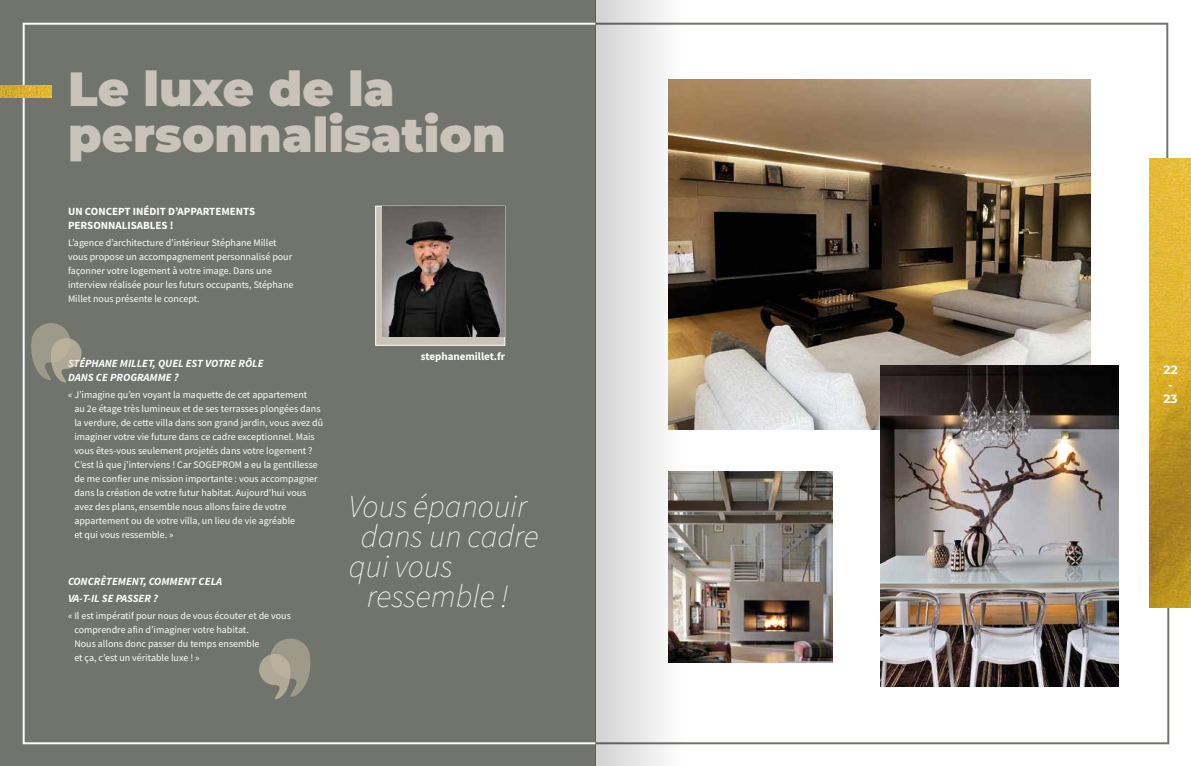
<style>
.page{position:relative;width:1191px;height:766px;background:#fff}
.page>*{position:absolute;margin:0;border:0;box-sizing:border-box;transform-origin:0 0}
.t1{font:900 48px/46px "Montserrat";color:#c9c3b9}
.t2{font:italic 200 32px "Source Sans Pro";color:#fff}
.t3{font:700 12px/14.4px "Montserrat";color:#fff;text-align:center}
.t4{font:italic 700 11px/14px "Source Sans Pro";color:#fff}
.t5{font:700 11px/14px "Source Sans Pro";color:#fff}
.t6{font:10px/14px "Source Sans Pro";color:#fff}
</style>
<div class="page">
<div style="left:0;top:0;width:595px;height:765px;background:#71746c"></div>
<div style="left:375px;top:206px;width:130px;height:140px;background:#c9c3b9;border:1px solid #fff"></div>
<img style="left:382px;top:207px;width:122px;height:130px">
<svg style="left:31px;top:323px;width:51px;height:59px"></svg>
<svg style="left:259px;top:638px;width:52px;height:61px"></svg>
<img style="left:880px;top:512px;width:238px;height:93px">
<img style="left:683px;top:512px;width:149px;height:93px">
<img style="left:593px;top:22px;width:576px;height:490px">
<img style="left:593px;top:605px;width:577px;height:140px">
<img style="left:0;top:86px;width:51px;height:11px">
<img style="left:1149px;top:159px;width:42px;height:448px">
<svg style="left:595px;top:0;width:88px;height:765px;fill:#e2e2e2"></svg>
<h1 class="t1" style="left:68px;top:63px;width:439px">Le luxe de la personnalisation</h1>
<p class="t5" style="left:68px;top:204px;width:189px">UN CONCEPT INÉDIT D’APPARTEMENTS<br>PERSONNALISABLES !</p>
<p class="t6" style="left:68px;top:235px;width:227px">L’agence d’architecture d’intérieur Stéphane Millet vous propose un accompagnement personnalisé pour façonner votre logement à votre image. Dans une interview réalisée pour les futurs occupants, Stéphane Millet nous présente le concept.</p>
<p class="t4" style="left:68px;top:356px;width:197px">STÉPHANE MILLET, QUEL EST VOTRE RÔLE<br>DANS CE PROGRAMME ?</p>
<p class="t6" style="left:74px;top:388px;width:250px;text-indent:-6px">« J’imagine qu’en voyant la maquette de cet appartement<br>au 2e étage très lumineux et de ses terrasses plongées dans la verdure, de cette villa dans son grand jardin, vous avez dû imaginer votre vie future dans ce cadre exceptionnel. Mais vous êtes-vous seulement projetés dans votre logement ?<br>C’est là que j’interviens ! Car SOGEPROM a eu la gentillesse de me confier une mission importante : vous accompagner dans la création de votre futur habitat. Aujourd’hui vous avez des plans, ensemble nous allons faire de votre appartement ou de votre villa, un lieu de vie agréable<br>et qui vous ressemble. »</p>
<p class="t4" style="left:68px;top:572px;width:156px;line-height:16.8px">CONCRÈTEMENT, COMMENT CELA<br>VA-T-IL SE PASSER ?</p>
<p class="t6" style="left:74px;top:608px;width:218px;text-indent:-6px">« Il est impératif pour nous de vous écouter et de vous comprendre afin d’imaginer votre habitat.<br>Nous allons donc passer du temps ensemble<br>et ça, c’est un véritable luxe ! »</p>
<p class="t5" style="left:421px;top:349px;width:86px">stephanemillet.fr</p>
<h2 class="t2" style="left:349px;top:487px;width:180px">Vous épanouir</h2>
<h2 class="t2" style="left:361px;top:517px;width:179px">dans un cadre</h2>
<h2 class="t2" style="left:349px;top:547px;width:105px">qui vous</h2>
<h2 class="t2" style="left:367px;top:577px;width:143px">ressemble !</h2>
<p class="t3" style="left:1163px;top:362px;width:16px">22 -<br>23</p>
</div>
